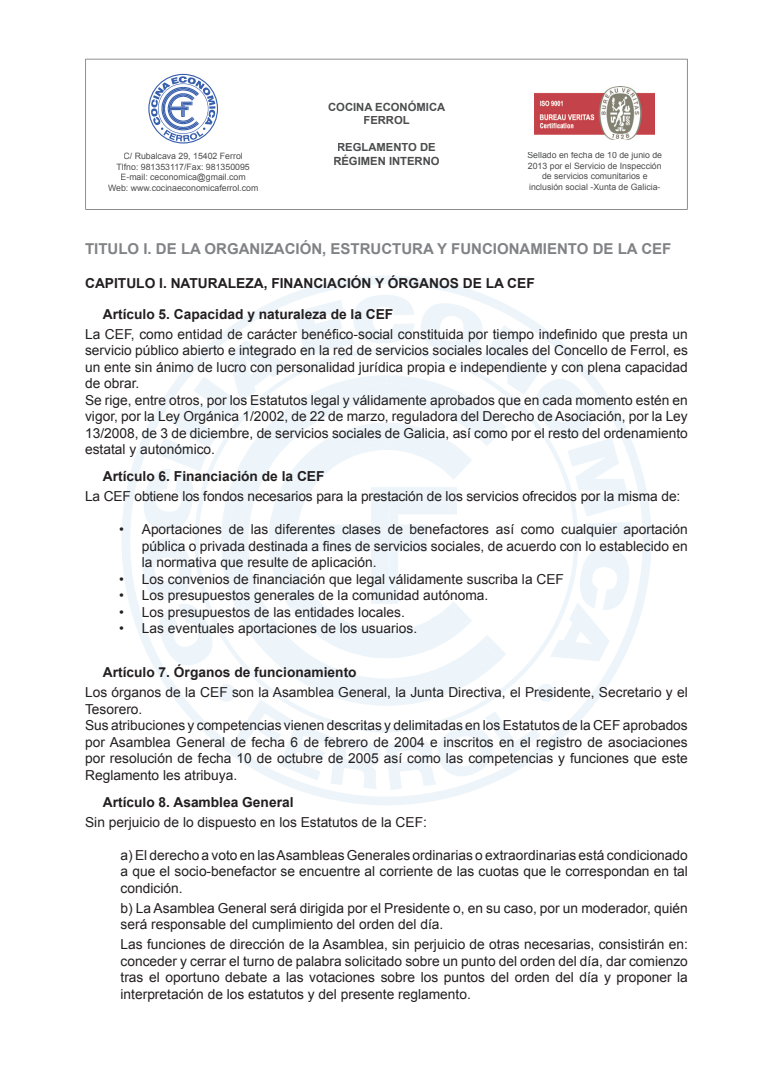
<style>
.page{position:relative;width:773px;height:1081px;background:#fff}
.page>*{position:absolute;margin:0;border:0;box-sizing:border-box;transform-origin:0 0}
.t1{font:700 15px "Arial";color:#808285}
.t2{font:13.75px/16.5px "Arial";color:#231f20}
.t3{font:700 13.75px "Arial";color:#231f20}
.t4{font:700 11.25px/13.5px "Arial";color:#4b4c4d;text-align:center}
.t5{font:8.75px/10.5px "Arial";color:#4b4c4d;text-align:center}
</style>
<div class="page">
<svg style="left:122px;top:276px;width:529px;height:529px"></svg>
<svg style="left:142px;top:295px;width:489px;height:495px"></svg>
<svg style="left:85px;top:59px;width:602px;height:151px"></svg>
<p class="t5" style="left:108px;top:151px;width:152px">C/ Rubalcava 29, 15402 Ferrol<br>Tlfno: 981353117/Fax: 981350095<br>E-mail: ceconomica@gmail.com<br>Web: www.cocinaeconomicaferrol.com</p>
<p class="t4" style="left:328px;top:100px;width:119px">COCINA ECONÓMICA<br>FERROL</p>
<p class="t4" style="left:333px;top:141px;width:108px">REGLAMENTO DE<br>RÉGIMEN INTERNO</p>
<p class="t5" style="left:527px;top:150px;width:136px">Sellado en fecha de 10 de junio de<br>2013 por el Servicio de Inspección de servicios comunitarios e inclusión social -Xunta de Galicia-</p>
<p class="t1" style="left:85px;top:240px;width:587px">TITULO I. DE LA ORGANIZACIÓN, ESTRUCTURA Y FUNCIONAMIENTO DE LA CEF</p>
<p class="t3" style="left:85px;top:275px;width:451px">CAPITULO I. NATURALEZA, FINANCIACIÓN Y ÓRGANOS DE LA CEF</p>
<p class="t3" style="left:103px;top:306px;width:292px">Artículo 5. Capacidad y naturaleza de la CEF</p>
<p class="t2" style="left:85px;top:325px;width:604px">La CEF, como entidad de carácter benéfico-social constituida por tiempo indefinido que presta un servicio público abierto e integrado en la red de servicios sociales locales del Concello de Ferrol, es un ente sin ánimo de lucro con personalidad jurídica propia e independiente y con plena capacidad de obrar.<br>Se rige, entre otros, por los Estatutos legal y válidamente aprobados que en cada momento estén en vigor, por la Ley Orgánica 1/2002, de 22 de marzo, reguladora del Derecho de Asociación, por la Ley 13/2008, de 3 de diciembre, de servicios sociales de Galicia, así como por el resto del ordenamiento estatal y autonómico.</p>
<p class="t3" style="left:103px;top:469px;width:223px">Artículo 6. Financiación de la CEF</p>
<p class="t2" style="left:85px;top:488px;width:596px">La CEF obtiene los fondos necesarios para la prestación de los servicios ofrecidos por la misma de:</p>
<p class="t2" style="left:142px;top:521px;width:547px;text-align:justify;text-indent:-22px">• Aportaciones de las diferentes clases de benefactores así como cualquier aportación pública o privada destinada a fines de servicios sociales, de acuerdo con lo establecido en la normativa que resulte de aplicación.</p>
<p class="t2" style="left:119px;top:571px;width:446px">• Los convenios de financiación que legal válidamente suscriba la CEF</p>
<p class="t2" style="left:119px;top:587px;width:370px">• Los presupuestos generales de la comunidad autónoma.</p>
<p class="t2" style="left:119px;top:604px;width:287px">• Los presupuestos de las entidades locales.</p>
<p class="t2" style="left:119px;top:620px;width:299px">• Las eventuales aportaciones de los usuarios.</p>
<p class="t3" style="left:103px;top:664px;width:255px">Artículo 7. Órganos de funcionamiento</p>
<p class="t2" style="left:85px;top:684px;width:604px">Los órganos de la CEF son la Asamblea General, la Junta Directiva, el Presidente, Secretario y el Tesorero.<br>Sus atribuciones y competencias vienen descritas y delimitadas en los Estatutos de la CEF aprobados por Asamblea General de fecha 6 de febrero de 2004 e inscritos en el registro de asociaciones por resolución de fecha 10 de octubre de 2005 así como las competencias y funciones que este Reglamento les atribuya.</p>
<p class="t3" style="left:103px;top:794px;width:192px">Artículo 8. Asamblea General</p>
<p class="t2" style="left:85px;top:814px;width:343px">Sin perjuicio de lo dispuesto en los Estatutos de la CEF:</p>
<p class="t2" style="left:120px;top:847px;width:568px;text-align:justify">a) El derecho a voto en las Asambleas Generales ordinarias o extraordinarias está condicionado a que el socio-benefactor se encuentre al corriente de las cuotas que le correspondan en tal condición.</p>
<p class="t2" style="left:120px;top:900px;width:568px">b) La Asamblea General será dirigida por el Presidente o, en su caso, por un moderador, quién será responsable del cumplimiento del orden del día.</p>
<p class="t2" style="left:120px;top:936px;width:568px;text-align:justify">Las funciones de dirección de la Asamblea, sin perjuicio de otras necesarias, consistirán en: conceder y cerrar el turno de palabra solicitado sobre un punto del orden del día, dar comienzo tras el oportuno debate a las votaciones sobre los puntos del orden del día y proponer la interpretación de los estatutos y del presente reglamento.</p>
</div>
